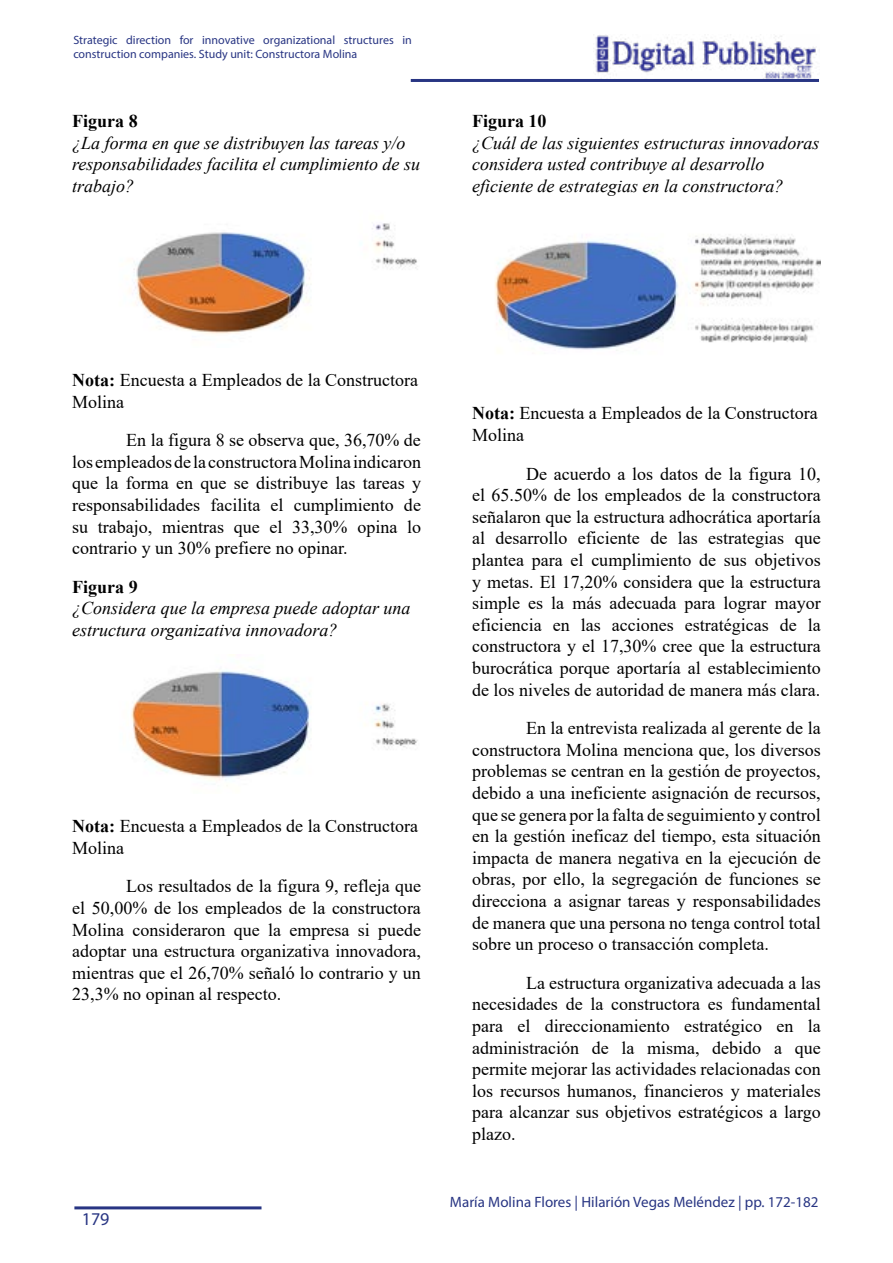
<style>
.page{position:relative;width:893px;height:1263px;background:#fff}
.page>*{position:absolute;margin:0;border:0;box-sizing:border-box;transform-origin:0 0}
.t1{font:18px/21.6px "Times New Roman";color:#000;text-align:justify}
.t2{font:italic 18px/21.6px "Times New Roman";color:#000}
.t3{font:700 18px "Times New Roman";color:#000}
.t4{font:18px "Myriad Pro";color:#283583}
.t5{font:15px "Myriad Pro";color:#283583}
.t6{font:12px/14.4px "Myriad Pro";color:#283583}
.s1{font-weight:700}
</style>
<div class="page">
<hr style="left:411px;top:79px;width:408px;height:3px;background:#283583">
<img style="left:595px;top:35px;width:222px;height:44px">
<hr style="left:74px;top:1206px;width:187px;height:3px;background:#283583">
<img style="left:129px;top:223px;width:288px;height:112px">
<img style="left:131px;top:654px;width:287px;height:132px">
<img style="left:495px;top:234px;width:326px;height:117px">
<p class="t6" style="left:73px;top:32px;width:340px">Strategic direction for innovative organizational structures in construction companies. Study unit: Constructora Molina</p>
<p class="t3" style="left:72px;top:108px;width:67px">Figura 8</p>
<p class="t2" style="left:72px;top:131px;width:349px">¿La forma en que se distribuyen las tareas y/o responsabilidades facilita el cumplimiento de su trabajo?</p>
<p class="t3" style="left:472px;top:108px;width:76px">Figura 10</p>
<p class="t2" style="left:472px;top:131px;width:349px">¿Cuál de las siguientes estructuras innovadoras considera usted contribuye al desarrollo eficiente de estrategias en la constructora?</p>
<p class="t1" style="left:72px;top:369px;width:347px"><span class="s1">Nota:</span> Encuesta a Empleados de la Constructora<br>Molina</p>
<p class="t1" style="left:72px;top:429px;width:350px;text-indent:54px">En la figura 8 se observa que, 36,70% de los empleados de la constructora Molina indicaron que la forma en que se distribuye las tareas y responsabilidades facilita el cumplimiento de su trabajo, mientras que el 33,30% opina lo contrario y un 30% prefiere no opinar.</p>
<p class="t3" style="left:72px;top:574px;width:67px">Figura 9</p>
<p class="t2" style="left:72px;top:597px;width:340px">¿Considera que la empresa puede adoptar una estructura organizativa innovadora?</p>
<p class="t1" style="left:72px;top:815px;width:347px"><span class="s1">Nota:</span> Encuesta a Empleados de la Constructora<br>Molina</p>
<p class="t1" style="left:72px;top:875px;width:350px;text-indent:54px">Los resultados de la figura 9, refleja que el 50,00% de los empleados de la constructora Molina consideraron que la empresa si puede adoptar una estructura organizativa innovadora, mientras que el 26,70% señaló lo contrario y un 23,3% no opinan al respecto.</p>
<p class="t4" style="left:82px;top:1208px;width:29px">179</p>
<p class="t1" style="left:472px;top:402px;width:347px"><span class="s1">Nota:</span> Encuesta a Empleados de la Constructora<br>Molina</p>
<p class="t1" style="left:472px;top:462px;width:350px;text-indent:54px">De acuerdo a los datos de la figura 10, el 65.50% de los empleados de la constructora señalaron que la estructura adhocrática aportaría al desarrollo eficiente de las estrategias que plantea para el cumplimiento de sus objetivos y metas. El 17,20% considera que la estructura simple es la más adecuada para lograr mayor eficiencia en las acciones estratégicas de la constructora y el 17,30% cree que la estructura burocrática porque aportaría al establecimiento de los niveles de autoridad de manera más clara.</p>
<p class="t1" style="left:472px;top:717px;width:350px;text-indent:54px">En la entrevista realizada al gerente de la constructora Molina menciona que, los diversos problemas se centran en la gestión de proyectos, debido a una ineficiente asignación de recursos, que se genera por la falta de seguimiento y control en la gestión ineficaz del tiempo, esta situación impacta de manera negativa en la ejecución de obras, por ello, la segregación de funciones se direcciona a asignar tareas y responsabilidades de manera que una persona no tenga control total sobre un proceso o transacción completa.</p>
<p class="t1" style="left:472px;top:971px;width:350px;text-indent:54px">La estructura organizativa adecuada a las necesidades de la constructora es fundamental para el direccionamiento estratégico en la administración de la misma, debido a que permite mejorar las actividades relacionadas con los recursos humanos, financieros y materiales para alcanzar sus objetivos estratégicos a largo plazo.</p>
<p class="t5" style="left:450px;top:1193px;width:370px">María Molina Flores | Hilarión Vegas Meléndez | pp. 172-182</p>
</div>
